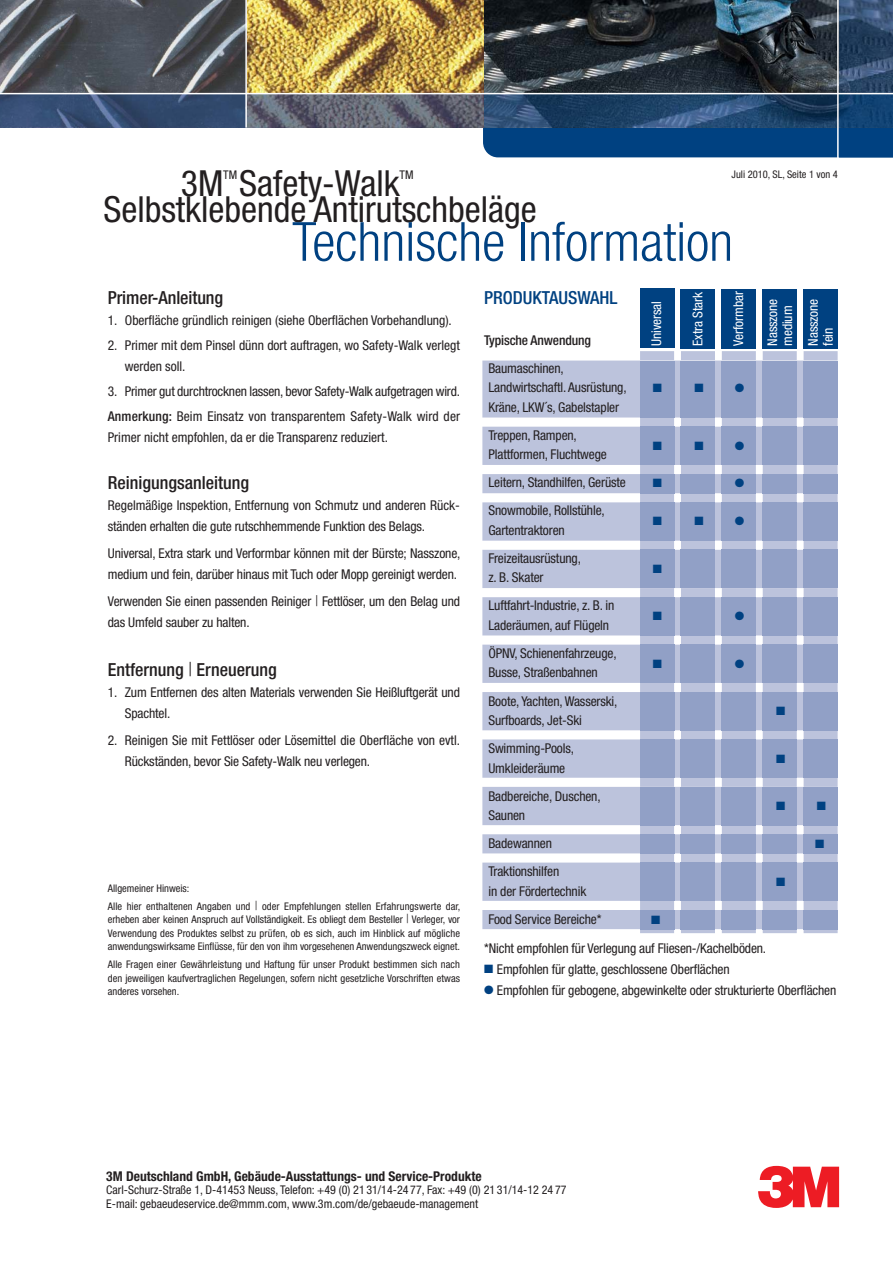
<style>
.page{position:relative;width:893px;height:1263px;background:#fff}
.page>*{position:absolute;margin:0;border:0;box-sizing:border-box;transform-origin:0 0}
.t1{font:60px "Logo 3 Mps";color:#ed1c24}
.t2{font:300 condensed 54px "Helvetica Neue";color:#004181}
.t3{font:condensed 36px "Helvetica Neue";color:#231f20}
.t4{font:500 condensed 18px "Helvetica Neue";color:#231f20}
.t5{font:500 condensed 18px "Helvetica Neue";color:#004181}
.t6{font:condensed 13.5px/28px "Helvetica Neue";letter-spacing:-.01em;color:#231f20}
.t7{font:700 condensed 13.5px "Helvetica Neue";color:#231f20}
.t8{font:condensed 13.5px/15px "Helvetica Neue";letter-spacing:-.01em;color:#fff}
.t9{font:500 condensed 13.5px "Helvetica Neue";letter-spacing:-.01em;color:#231f20}
.t10{font:condensed 12px/13.5px "Helvetica Neue";color:#231f20}
.t11{font:12px "Zapf Dingbats";color:#004181}
.t12{font:condensed 10.5px/13.5px "Helvetica Neue";color:#231f20;text-align:justify}
.s1{font-weight:500}
.s2{font-weight:300;font-size:15px}
.s3{font-weight:300;font-size:19.5px}
.s4{font-weight:300;font-size:12.75px}
.s5{color:#004181}
</style>
<div class="page">
<img style="left:483px;top:0;width:356px;height:93px">
<img style="left:247px;top:0;width:236px;height:93px">
<img style="left:0;top:0;width:245px;height:93px">
<img style="left:0;top:94px;width:839px;height:34px">
<img style="left:839px;top:0;width:53px;height:127px">
<svg style="left:247px;top:127px;width:645px;height:30px"></svg>
<hr style="left:0;top:93px;width:892px;height:1px;background:#fff">
<hr style="left:245px;top:0;width:2px;height:128px;background:#fff">
<hr style="left:837px;top:0;width:1px;height:168px;background:#fff">
<svg style="left:482px;top:351px;width:355px;height:582px;background:#b5bed8"></svg>
<div style="left:640px;top:361px;width:34px;height:57px;background:#91a0c6"></div>
<div style="left:640px;top:427px;width:34px;height:38px;background:#91a0c6"></div>
<div style="left:640px;top:502px;width:34px;height:39px;background:#91a0c6"></div>
<div style="left:640px;top:550px;width:34px;height:38px;background:#91a0c6"></div>
<div style="left:640px;top:597px;width:34px;height:38px;background:#91a0c6"></div>
<div style="left:640px;top:645px;width:34px;height:38px;background:#91a0c6"></div>
<div style="left:640px;top:692px;width:34px;height:38px;background:#91a0c6"></div>
<div style="left:640px;top:739px;width:34px;height:39px;background:#91a0c6"></div>
<div style="left:640px;top:787px;width:34px;height:38px;background:#91a0c6"></div>
<div style="left:640px;top:863px;width:34px;height:38px;background:#91a0c6"></div>
<div style="left:640px;top:474px;width:34px;height:19px;background:#91a0c6"></div>
<div style="left:640px;top:834px;width:34px;height:19px;background:#91a0c6"></div>
<div style="left:640px;top:910px;width:34px;height:19px;background:#91a0c6"></div>
<div style="left:803px;top:289px;width:34px;height:60px;background:#004181"></div>
<div style="left:681px;top:289px;width:34px;height:60px;background:#004181"></div>
<div style="left:721px;top:289px;width:34px;height:60px;background:#004181"></div>
<div style="left:762px;top:289px;width:34px;height:60px;background:#004181"></div>
<div style="left:640px;top:288px;width:34px;height:60px;background:#004181"></div>
<h3 class="t3" style="left:181px;top:170px;width:220px">3M Safety-Walk</h3>
<p class="t12" style="left:731px;top:168px;width:108px">Juli 2010, SL, Seite 1 von 4</p>
<p class="t10" style="left:223px;top:169px;width:15px">TM</p>
<p class="t10" style="left:399px;top:169px;width:15px">TM</p>
<h3 class="t3" style="left:103px;top:196px;width:435px">Selbstklebende Antirutschbeläge</h3>
<h2 class="t2" style="left:292px;top:222px;width:442px">Technische Information</h2>
<h3 class="t4" style="left:108px;top:291px;width:117px">Primer-Anleitung</h3>
<p class="t6" style="left:108px;top:307px;width:345px">1. Oberfläche gründlich reinigen (siehe Oberflächen Vorbehandlung).</p>
<p class="t6" style="left:125px;top:336px;width:337px;line-height:21px;text-indent:-17px">2. Primer mit dem Pinsel dünn dort auftragen, wo Safety-Walk verlegt werden soll.</p>
<p class="t6" style="left:108px;top:380px;width:354px;line-height:25.2px">3. Primer gut durchtrocknen lassen, bevor Safety-Walk aufgetragen wird.<br><span class="s1">Anmerkung:</span> Beim Einsatz von transparentem Safety-Walk wird der</p>
<p class="t6" style="left:108px;top:425px;width:282px">Primer nicht empfohlen, da er die Transparenz reduziert.</p>
<h3 class="t4" style="left:108px;top:476px;width:143px">Reinigungsanleitung</h3>
<p class="t6" style="left:108px;top:495px;width:353px;line-height:21px">Regelmäßige Inspektion, Entfernung von Schmutz und anderen Rück&shy;ständen erhalten die gute rutschhemmende Funktion des Belags.</p>
<p class="t6" style="left:108px;top:544px;width:354px;line-height:21px">Universal, Extra stark und Verformbar können mit der Bürste; Nasszone, medium und fein, darüber hinaus mit Tuch oder Mopp gereinigt werden.</p>
<p class="t6" style="left:108px;top:592px;width:354px;line-height:21px">Verwenden Sie einen passenden Reiniger <span class="s2">|</span> Fettlöser, um den Belag und das Umfeld sauber zu halten.</p>
<h3 class="t4" style="left:108px;top:663px;width:170px">Entfernung <span class="s3">|</span> Erneuerung</h3>
<p class="t6" style="left:125px;top:683px;width:337px;line-height:21px;text-indent:-17px">1. Zum Entfernen des alten Materials verwenden Sie Heißluftgerät und<br>Spachtel.</p>
<p class="t6" style="left:125px;top:731px;width:337px;line-height:21px;text-indent:-17px">2. Reinigen Sie mit Fettlöser oder Lösemittel die Oberfläche von evtl.<br>Rückständen, bevor Sie Safety-Walk neu verlegen.</p>
<p class="t12" style="left:108px;top:880px;width:354px;line-height:17.7px">Allgemeiner Hinweis:<br>Alle hier enthaltenen Angaben und <span class="s4">|</span> oder Empfehlungen stellen Erfahrungswerte dar,</p>
<p class="t12" style="left:108px;top:914px;width:354px">erheben aber keinen Anspruch auf Vollständigkeit. Es obliegt dem Besteller <span class="s4">|</span> Verleger, vor Verwendung des Produktes selbst zu prüfen, ob es sich, auch im Hinblick auf mögliche anwendungswirksame Einflüsse, für den von ihm vorgesehenen Anwendungszweck eignet.</p>
<p class="t12" style="left:108px;top:959px;width:354px">Alle Fragen einer Gewährleistung und Haftung für unser Produkt bestimmen sich nach den jeweiligen kaufvertraglichen Regelungen, sofern nicht gesetzliche Vorschriften etwas anderes vorsehen.</p>
<h3 class="t5" style="left:484px;top:291px;width:135px">PRODUKTAUSWAHL</h3>
<p class="t9" style="left:484px;top:335px;width:108px">Typische Anwendung</p>
<p class="t6" style="left:488px;top:360px;width:140px;line-height:19.5px">Baumaschinen,<br>Landwirtschaftl. Ausrüstung,</p>
<p class="t6" style="left:488px;top:394px;width:132px">Kräne, LKW´s, Gabelstapler<br>Treppen, Rampen,</p>
<p class="t6" style="left:488px;top:442px;width:139px">Plattformen, Fluchtwege<br>Leitern, Standhilfen, Gerüste</p>
<p class="t6" style="left:488px;top:498px;width:118px">Snowmobile, Rollstühle,</p>
<p class="t6" style="left:488px;top:517px;width:94px">Gartentraktoren<br>Freizeitausrüstung,</p>
<p class="t6" style="left:488px;top:565px;width:127px">z. B. Skater<br>Luftfahrt-Industrie, z. B. in</p>
<p class="t6" style="left:488px;top:612px;width:130px">Laderäumen, auf Flügeln<br>ÖPNV, Schienenfahrzeuge,</p>
<p class="t6" style="left:488px;top:660px;width:131px">Busse, Straßenbahnen<br>Boote, Yachten, Wasserski,</p>
<p class="t6" style="left:488px;top:707px;width:95px">Surfboards, Jet-Ski<br>Swimming-Pools,</p>
<p class="t6" style="left:488px;top:755px;width:114px">Umkleideräume<br>Badbereiche, Duschen,</p>
<p class="t6" style="left:488px;top:802px;width:65px">Saunen<br>Badewannen</p>
<p class="t8" style="left:650px;top:346px;width:46px;rotate:-90deg">Universal</p>
<p class="t8" style="left:691px;top:346px;width:55px;rotate:-90deg">Extra Stark</p>
<p class="t8" style="left:732px;top:346px;width:56px;rotate:-90deg">Verformbar</p>
<p class="t8" style="left:766px;top:346px;width:49px;rotate:-90deg">Nasszone medium</p>
<p class="t8" style="left:806px;top:346px;width:49px;rotate:-90deg">Nasszone fein</p>
<p class="t11" style="left:652px;top:383px;width:11px">■</p>
<p class="t11" style="left:694px;top:383px;width:11px">■</p>
<p class="t11" style="left:735px;top:383px;width:11px">●</p>
<p class="t11" style="left:652px;top:440px;width:11px">■</p>
<p class="t11" style="left:694px;top:440px;width:11px">■</p>
<p class="t11" style="left:735px;top:440px;width:11px">●</p>
<p class="t11" style="left:652px;top:478px;width:11px">■</p>
<p class="t11" style="left:735px;top:478px;width:11px">●</p>
<p class="t11" style="left:652px;top:515px;width:11px">■</p>
<p class="t11" style="left:694px;top:515px;width:11px">■</p>
<p class="t11" style="left:735px;top:515px;width:11px">●</p>
<p class="t11" style="left:652px;top:563px;width:11px">■</p>
<p class="t11" style="left:652px;top:610px;width:11px">■</p>
<p class="t11" style="left:735px;top:610px;width:11px">●</p>
<p class="t11" style="left:652px;top:658px;width:11px">■</p>
<p class="t11" style="left:735px;top:658px;width:11px">●</p>
<p class="t11" style="left:776px;top:705px;width:11px">■</p>
<p class="t11" style="left:776px;top:753px;width:11px">■</p>
<p class="t11" style="left:776px;top:800px;width:11px">■</p>
<p class="t11" style="left:816px;top:800px;width:11px">■</p>
<p class="t11" style="left:815px;top:838px;width:11px">■</p>
<p class="t6" style="left:488px;top:858px;width:72px">Traktionshilfen</p>
<p class="t11" style="left:776px;top:876px;width:11px">■</p>
<p class="t6" style="left:488px;top:878px;width:115px">in der Fördertechnik<br>Food Service Bereiche*</p>
<p class="t11" style="left:651px;top:914px;width:11px">■</p>
<p class="t6" style="left:484px;top:935px;width:283px">*Nicht empfohlen für Verlegung auf Fliesen-/Kachelböden.</p>
<p class="t6" style="left:484px;top:956px;width:247px"><span class="s5">■</span> Empfohlen für glatte, geschlossene Oberflächen</p>
<p class="t6" style="left:484px;top:977px;width:354px"><span class="s5">●</span> Empfohlen für gebogene, abgewinkelte oder strukturierte Oberflächen</p>
<p class="t7" style="left:106px;top:1171px;width:377px">3M Deutschland GmbH, Gebäude-Ausstattungs- und Service-Produkte</p>
<p class="t10" style="left:106px;top:1184px;width:462px">Carl-Schurz-Straße 1, D-41453 Neuss, Telefon: +49 (0) 21 31/14-24 77, Fax: +49 (0) 21 31/14-12 24 77<br>E-mail: gebaeudeservice.de@mmm.com, www.3m.com/de/gebaeude-management</p>
<h1 class="t1" style="left:758px;top:1157px;width:96px">3</h1>
</div>
